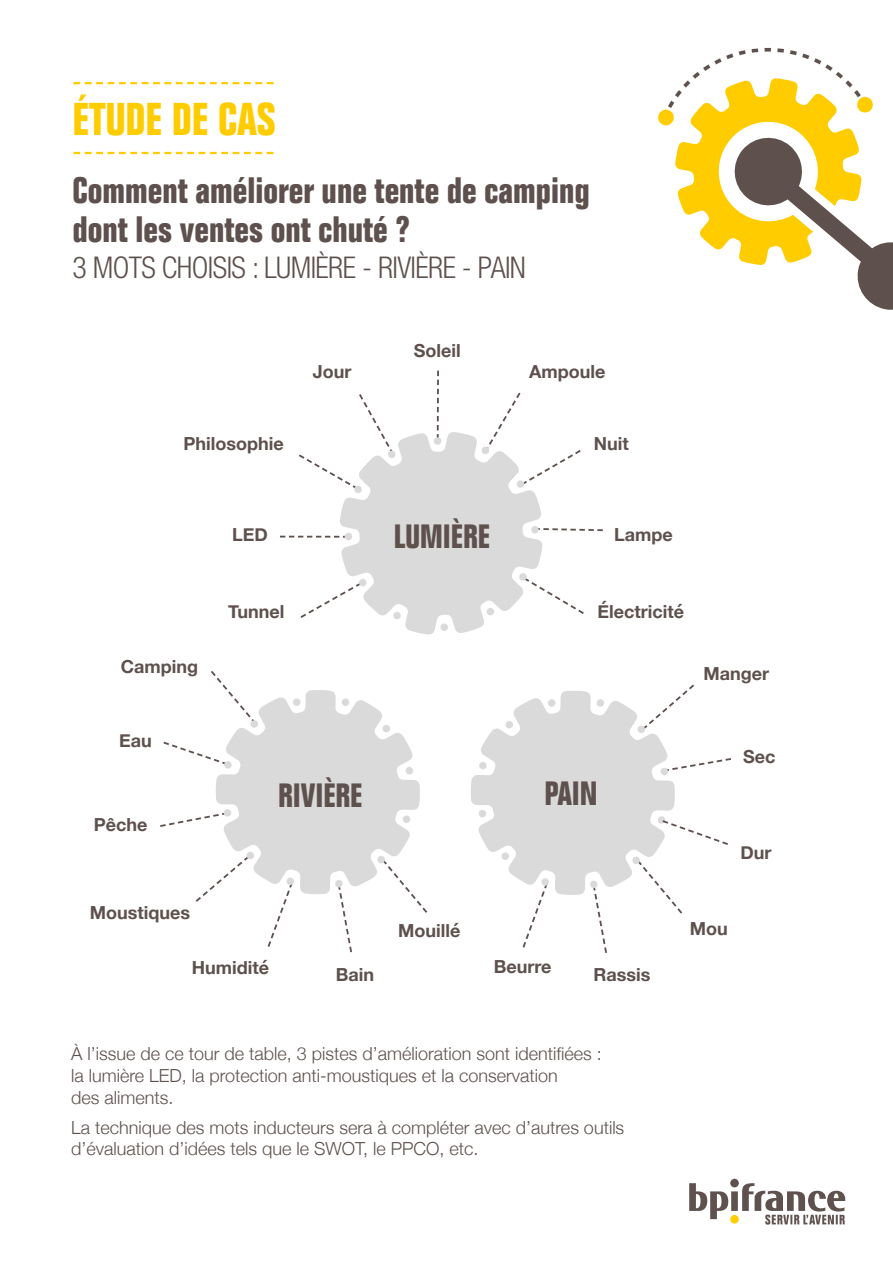
<style>
.page{position:relative;width:893px;height:1263px;background:#fff}
.page>*{position:absolute;margin:0;border:0;box-sizing:border-box;transform-origin:0 0}
.t1{font:700 condensed 45px "Folio";color:#fc0}
.t2{font:700 condensed 36px/39px "Folio";color:#5e514d}
.t3{font:700 condensed 33px "Folio";color:#5e514d}
.t4{font:300 condensed 30px "Helvetica Neue LT Std";letter-spacing:-.02em;color:#5e514d}
.t5{font:300 18px/21.6px "Helvetica Neue";color:#5e514d}
.t6{font:700 18px "Helvetica Neue";color:#5e514d}
</style>
<div class="page">
<div style="left:731px;top:1191px;width:7px;height:20px;background:#5f524e"></div>
<svg style="left:742px;top:1183px;width:103px;height:41px"></svg>
<div style="left:730px;top:1179px;width:9px;height:8px;background:#5f524e;border-radius:50%"></div>
<div style="left:730px;top:1215px;width:9px;height:8px;background:#ffcd03;border-radius:50%"></div>
<svg style="left:689px;top:1183px;width:39px;height:36px"></svg>
<svg style="left:658px;top:48px;width:235px;height:262px"></svg>
<svg style="left:73px;top:152px;width:201px;height:2px"></svg>
<svg style="left:73px;top:82px;width:201px;height:2px"></svg>
<svg style="left:280px;top:371px;width:323px;height:264px"></svg>
<div style="left:440px;top:623px;width:8px;height:8px;background:#dadada;border-radius:50%"></div>
<div style="left:393px;top:612px;width:8px;height:7px;background:#dadada;border-radius:50%"></div>
<div style="left:531px;top:526px;width:8px;height:7px;background:#dadada;border-radius:50%"></div>
<div style="left:345px;top:533px;width:7px;height:7px;background:#dadada;border-radius:50%"></div>
<div style="left:359px;top:579px;width:7px;height:7px;background:#dadada;border-radius:50%"></div>
<svg style="left:160px;top:671px;width:268px;height:282px"></svg>
<div style="left:335px;top:880px;width:8px;height:8px;background:#dadada;border-radius:3px"></div>
<div style="left:286px;top:877px;width:8px;height:8px;background:#dadada;border-radius:3px"></div>
<div style="left:405px;top:767px;width:8px;height:8px;background:#dadada;border-radius:3px"></div>
<div style="left:223px;top:809px;width:9px;height:8px;background:#dadada;border-radius:3px"></div>
<div style="left:246px;top:851px;width:8px;height:8px;background:#dadada;border-radius:3px"></div>
<svg style="left:471px;top:684px;width:260px;height:269px"></svg>
<p class="t1" style="left:72px;top:94px;width:205px">ÉTUDE DE CAS</p>
<p class="t2" style="left:72px;top:172px;width:519px">Comment améliorer une tente de camping dont les ventes ont chuté ?</p>
<p class="t4" style="left:72px;top:250px;width:455px">3 MOTS CHOISIS : LUMIÈRE - RIVIÈRE - PAIN</p>
<p class="t6" style="left:414px;top:336px;width:48px">Soleil</p>
<p class="t6" style="left:313px;top:357px;width:40px">Jour</p>
<p class="t6" style="left:529px;top:357px;width:78px">Ampoule</p>
<p class="t6" style="left:184px;top:429px;width:102px">Philosophie</p>
<p class="t6" style="left:594px;top:429px;width:36px">Nuit</p>
<p class="t3" style="left:394px;top:518px;width:97px">LUMIÈRE</p>
<p class="t6" style="left:232px;top:520px;width:37px">LED</p>
<p class="t6" style="left:614px;top:520px;width:60px">Lampe</p>
<p class="t6" style="left:121px;top:653px;width:79px">Camping</p>
<p class="t6" style="left:119px;top:726px;width:34px">Eau</p>
<p class="t6" style="left:94px;top:811px;width:55px">Pêche</p>
<p class="t6" style="left:90px;top:898px;width:102px">Moustiques</p>
<p class="t6" style="left:228px;top:597px;width:58px">Tunnel</p>
<p class="t6" style="left:598px;top:597px;width:88px">Électricité</p>
<p class="t6" style="left:704px;top:659px;width:67px">Manger</p>
<p class="t3" style="left:278px;top:777px;width:86px">RIVIÈRE</p>
<p class="t3" style="left:544px;top:775px;width:55px">PAIN</p>
<p class="t6" style="left:743px;top:742px;width:34px">Sec</p>
<p class="t6" style="left:740px;top:838px;width:33px">Dur</p>
<p class="t6" style="left:398px;top:916px;width:64px">Mouillé</p>
<p class="t6" style="left:690px;top:914px;width:39px">Mou</p>
<p class="t6" style="left:192px;top:953px;width:79px">Humidité</p>
<p class="t6" style="left:336px;top:960px;width:40px">Bain</p>
<p class="t6" style="left:494px;top:952px;width:59px">Beurre</p>
<p class="t6" style="left:593px;top:960px;width:58px">Rassis</p>
<p class="t5" style="left:71px;top:1042px;width:532px">À l’issue de ce tour de table, 3 pistes d’amélioration sont identifiées : la lumière LED, la protection anti-moustiques et la conservation<br>des aliments.</p>
<p class="t5" style="left:71px;top:1115px;width:555px">La technique des mots inducteurs sera à compléter avec d’autres outils d’évaluation d’idées tels que le SWOT, le PPCO, etc.</p>
</div>
